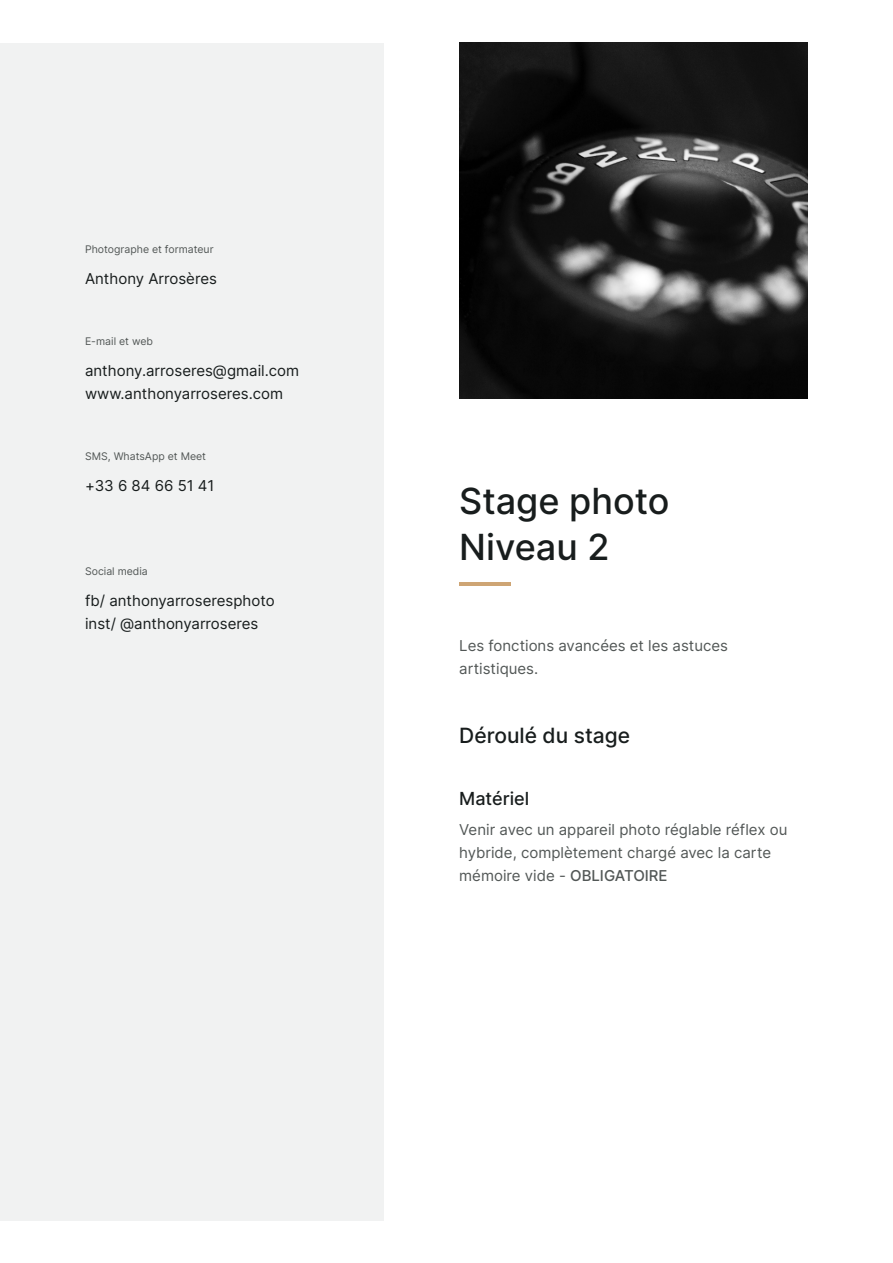
<style>
.page{position:relative;width:893px;height:1263px;background:#fff}
.page>*{position:absolute;margin:0;border:0;box-sizing:border-box;transform-origin:0 0}
.t1{font:500 36px/45.9px "Inter";color:#181d1d}
.t2{font:500 21px "Inter";color:#181d1d}
.t3{font:500 18px "Inter";color:#181d1d}
.t4{font:15px/23px "Inter";color:#525756}
.t5{font:15px/23px "Inter";color:#181d1d}
.t6{font:10.5px "Inter";color:#525756}
.s1{font-weight:500}
</style>
<div class="page">
<div style="left:0;top:43px;width:384px;height:1177px;background:#f1f2f2"></div>
<img style="left:459px;top:43px;width:349px;height:356px">
<hr style="left:459px;top:583px;width:51px;height:3px;background:#cea574">
<p class="t6" style="left:85px;top:243px;width:130px">Photographe et formateur</p>
<p class="t5" style="left:85px;top:267px;width:133px">Anthony Arrosères</p>
<p class="t6" style="left:85px;top:335px;width:69px">E-mail et web</p>
<p class="t5" style="left:85px;top:359px;width:216px">anthony.arroseres@gmail.com www.anthonyarroseres.com</p>
<p class="t6" style="left:85px;top:450px;width:123px">SMS, WhatsApp et Meet</p>
<p class="t5" style="left:85px;top:474px;width:131px">+33 6 84 66 51 41</p>
<p class="t6" style="left:85px;top:565px;width:64px">Social media</p>
<p class="t5" style="left:85px;top:589px;width:191px">fb/ anthonyarroseresphoto inst/ @anthonyarroseres</p>
<h1 class="t1" style="left:459px;top:478px;width:212px">Stage photo<br>Niveau 2</h1>
<p class="t4" style="left:459px;top:634px;width:270px">Les fonctions avancées et les astuces artistiques.</p>
<h2 class="t2" style="left:459px;top:723px;width:172px">Déroulé du stage</h2>
<p class="t3" style="left:459px;top:787px;width:72px">Matériel</p>
<p class="t4" style="left:459px;top:818px;width:330px">Venir avec un appareil photo réglable réflex ou hybride, complètement chargé avec la carte mémoire vide - <span class="s1">OBLIGATOIRE</span></p>
</div>
